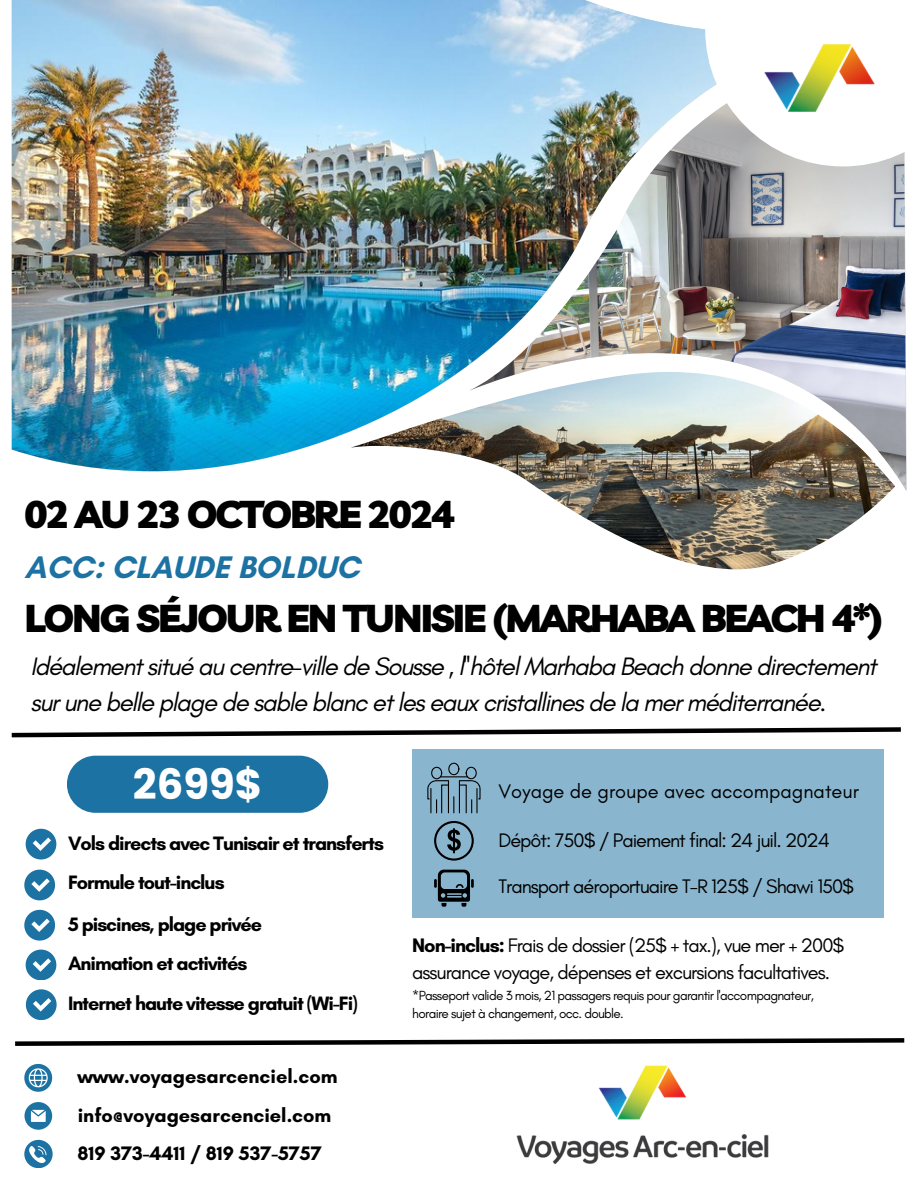
<style>
.page{position:relative;width:918px;height:1188px;background:#fff}
.page>*{position:absolute;margin:0;border:0;box-sizing:border-box;transform-origin:0 0}
.t1{font:700 41.85px "Poppins";color:#fff}
.t2{font:900 38.7px "Livvic";letter-spacing:-.05em;color:#000}
.t3{font:700 31.8px "Glacial Indifference";color:#1c72a2}
.t4{font:italic 25.8px/36px "Glacial Indifference";letter-spacing:-.05em;color:#000}
.t5{font:19.95px "Glacial Indifference";letter-spacing:-.05em;color:#000}
.t6{font:19.95px "Glacial Indifference";color:#000}
.t7{font:700 19.8px "Glacial Indifference";letter-spacing:-.05em;color:#000}
.t8{font:700 19.8px "Glacial Indifference";color:#000}
.t9{font:13.5px "Glacial Indifference";letter-spacing:-.05em;color:#000}
.s1{font-weight:700}
</style>
<div class="page">
<img style="left:843px;top:166px;width:63px;height:324px">
<img style="left:12px;top:0;width:831px;height:471px">
<img style="left:351px;top:372px;width:544px;height:197px">
<svg style="left:24px;top:1064px;width:28px;height:28px"></svg>
<div style="left:67px;top:756px;width:261px;height:57px;background:#1c72a2"></div>
<svg style="left:24px;top:1102px;width:28px;height:28px"></svg>
<svg style="left:24px;top:1140px;width:28px;height:28px"></svg>
<svg style="left:705px;top:0;width:200px;height:166px"></svg>
<img style="left:749px;top:34px;width:135px;height:87px">
<img style="left:516px;top:1066px;width:252px;height:98px">
<div style="left:412px;top:749px;width:472px;height:169px;background:#89b6ce"></div>
<svg style="left:427px;top:762px;width:53px;height:51px"></svg>
<svg style="left:434px;top:821px;width:39px;height:39px"></svg>
<svg style="left:434px;top:870px;width:39px;height:37px"></svg>
<svg style="left:26px;top:829px;width:30px;height:30px"></svg>
<svg style="left:24px;top:870px;width:31px;height:30px"></svg>
<svg style="left:24px;top:910px;width:31px;height:30px"></svg>
<svg style="left:26px;top:950px;width:30px;height:30px"></svg>
<svg style="left:26px;top:989px;width:30px;height:31px"></svg>
<svg style="left:15px;top:1038px;width:890px;height:8px"></svg>
<svg style="left:11px;top:727px;width:890px;height:11px"></svg>
<p class="t2" style="left:24px;top:490px;width:431px">02 AU 23 OCTOBRE 2024</p>
<p class="t3" style="left:24px;top:547px;width:337px">ACC: CLAUDE BOLDUC</p>
<p class="t2" style="left:24px;top:593px;width:860px">LONG SÉJOUR EN TUNISIE (MARHABA BEACH 4*)</p>
<p class="t4" style="left:30px;top:648px;width:848px">Idéalement situé au centre-ville de Sousse , l''hôtel Marhaba Beach donne directement sur une belle plage de sable blanc et les eaux cristallines de la mer méditerranée.</p>
<p class="t1" style="left:133px;top:755px;width:131px">2699$</p>
<p class="t7" style="left:68px;top:831px;width:317px">Vols directs avec Tunisair et transferts</p>
<p class="t7" style="left:68px;top:871px;width:158px">Formule tout-inclus</p>
<p class="t7" style="left:68px;top:912px;width:196px">5 piscines, plage privée</p>
<p class="t7" style="left:68px;top:952px;width:181px">Animation et activités</p>
<p class="t7" style="left:68px;top:991px;width:291px">Internet haute vitesse gratuit (Wi-Fi)</p>
<p class="t8" style="left:77px;top:1065px;width:262px">www.voyagesarcenciel.com</p>
<p class="t8" style="left:78px;top:1103px;width:255px">info@voyagesarcenciel.com</p>
<p class="t8" style="left:77px;top:1141px;width:246px">819 373-4411 / 819 537-5757</p>
<p class="t6" style="left:498px;top:779px;width:362px">Voyage de groupe avec accompagnateur</p>
<p class="t5" style="left:498px;top:828px;width:333px">Dépôt: 750$ / Paiement final: 24 juil. 2024</p>
<p class="t5" style="left:498px;top:874px;width:357px">Transport aéroportuaire T-R 125$ / Shawi 150$</p>
<p class="t5" style="left:412px;top:933px;width:433px"><span class="s1">Non-inclus:</span> Frais de dossier (25$ + tax.), vue mer + 200$</p>
<p class="t5" style="left:412px;top:960px;width:419px">assurance voyage, dépenses et excursions facultatives.</p>
<p class="t9" style="left:412px;top:987px;width:403px">*Passeport valide 3 mois, 21 passagers requis pour garantir l'accompagnateur,</p>
<p class="t9" style="left:412px;top:1005px;width:213px">horaire sujet à changement, occ. double.</p>
</div>
